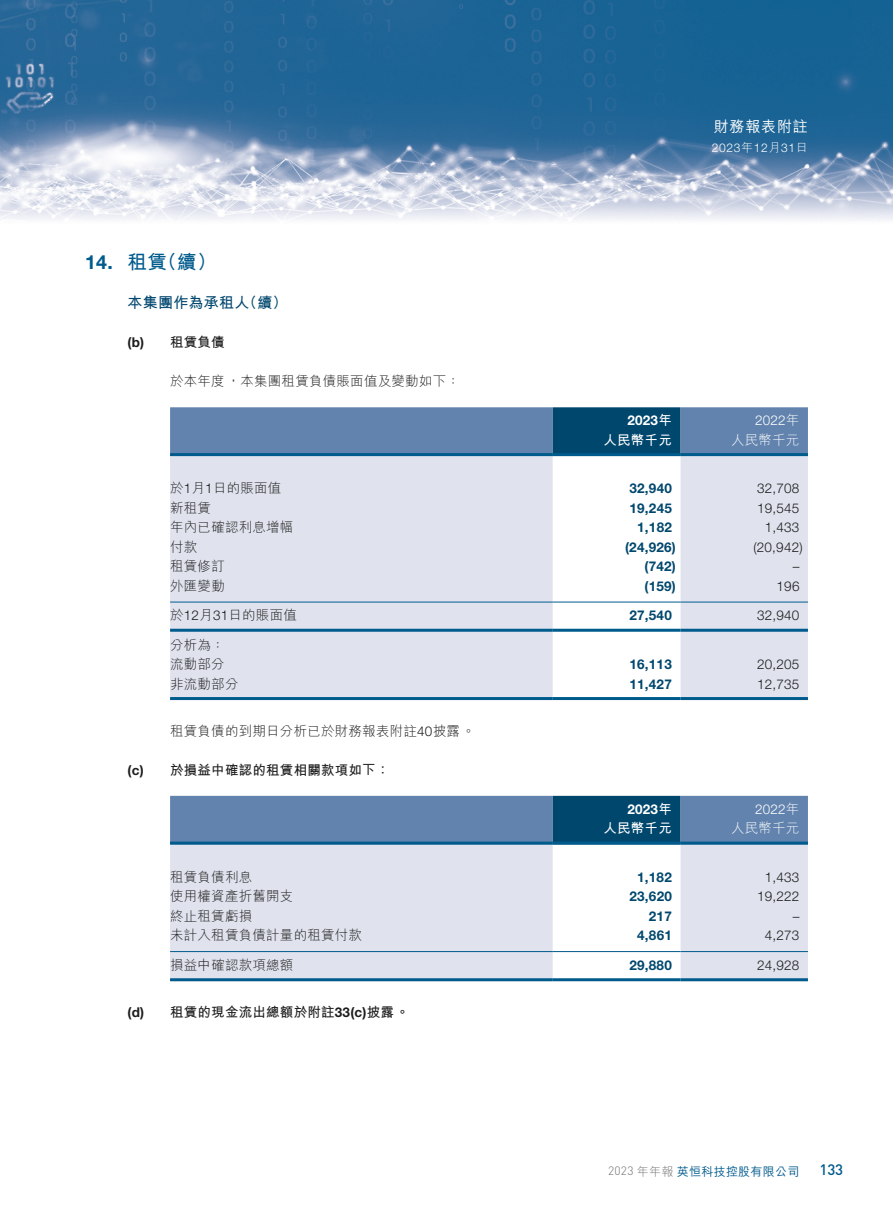
<style>
.page{position:relative;width:893px;height:1212px;background:#fff}
.page>*{position:absolute;margin:0;border:0;box-sizing:border-box;transform-origin:0 0}
.t1{font:700 19.5px "M Hei HK";color:#005b8d}
.t2{font:700 15px "M Hei HK";letter-spacing:.015em;color:#00476e}
.t3{font:500 15px "M Hei HK";letter-spacing:.055em;color:#fff}
.t4{font:500 15px "DIN Pro";color:#005b8d}
.t5{font:300 13.5px/19.5px "M Hei HK";letter-spacing:.015em;color:#1c1c1b}
.t6{font:700 13.5px "Helvetica Neue LT Std";letter-spacing:.015em;color:#00476e}
.t7{font:300 13.5px "Helvetica Neue LT Std";letter-spacing:.015em;color:#1c1c1b}
.t8{font:700 13.5px "M Hei HK";letter-spacing:.015em;color:#1c1c1b}
.t9{font:700 13.5px "Helvetica Neue LT Std";letter-spacing:.015em;color:#fff}
.t10{font:300 13.5px "Helvetica Neue LT Std";letter-spacing:.015em;color:#fff}
.t11{font:700 13.5px "M Hei HK";letter-spacing:.015em;color:#fff}
.t12{font:300 13.5px "M Hei HK";letter-spacing:.015em;color:#fff}
.t13{font:500 12px "M Hei HK";letter-spacing:.025em;color:#005b8d}
.t14{font:300 12px "Helvetica Neue LT Std";letter-spacing:.055em;color:#fff}
.s1{font-family:"Helvetica Neue LT Std"}
.s2{font-family:"M Hei HK"}
.s3{font-family:"DIN Pro";font-weight:300;color:#6f6f6f}
.s4{font-weight:300;color:#6f6f6f}
</style>
<div class="page">
<img style="left:0;top:0;width:893px;height:982px">
<svg style="left:170px;top:407px;width:638px;height:290px"></svg>
<hr style="left:170px;top:453px;width:383px;height:3px;background:#005b8d">
<hr style="left:553px;top:453px;width:127px;height:3px;background:#005b8d">
<hr style="left:680px;top:453px;width:128px;height:3px;background:#005b8d">
<hr style="left:170px;top:602px;width:383px;height:1px;background:#005b8d">
<hr style="left:553px;top:602px;width:127px;height:1px;background:#005b8d">
<hr style="left:680px;top:602px;width:128px;height:1px;background:#005b8d">
<hr style="left:170px;top:629px;width:383px;height:3px;background:#005b8d">
<hr style="left:553px;top:629px;width:127px;height:3px;background:#005b8d">
<hr style="left:680px;top:629px;width:128px;height:3px;background:#005b8d">
<hr style="left:170px;top:697px;width:383px;height:3px;background:#005b8d">
<hr style="left:553px;top:697px;width:127px;height:3px;background:#005b8d">
<hr style="left:680px;top:697px;width:128px;height:3px;background:#005b8d">
<svg style="left:170px;top:796px;width:638px;height:182px;background:#becbdc"></svg>
<hr style="left:170px;top:842px;width:383px;height:3px;background:#005b8d">
<hr style="left:553px;top:842px;width:127px;height:3px;background:#005b8d">
<hr style="left:680px;top:842px;width:128px;height:3px;background:#005b8d">
<hr style="left:170px;top:951px;width:383px;height:1px;background:#005b8d">
<hr style="left:553px;top:951px;width:127px;height:1px;background:#005b8d">
<hr style="left:680px;top:951px;width:128px;height:1px;background:#005b8d">
<hr style="left:170px;top:978px;width:383px;height:3px;background:#005b8d">
<hr style="left:553px;top:978px;width:127px;height:3px;background:#005b8d">
<hr style="left:680px;top:978px;width:128px;height:3px;background:#005b8d">
<h1 class="t1" style="left:85px;top:248px;width:133px"><span class="s1">14.</span> 租賃（續）</h1>
<p class="t2" style="left:128px;top:292px;width:162px">本集團作為承租人（續）</p>
<p class="t8" style="left:128px;top:332px;width:99px"><span class="s1">(b)</span> 租賃負債</p>
<p class="t5" style="left:170px;top:371px;width:291px">於本年度，本集團租賃負債賬面值及變動如下：</p>
<p class="t3" style="left:714px;top:116px;width:96px">財務報表附註</p>
<p class="t14" style="left:712px;top:140px;width:98px">2023<span class="s2">年</span>12<span class="s2">月</span>31<span class="s2">日</span></p>
<p class="t9" style="left:627px;top:412px;width:46px">2023<span class="s2">年</span></p>
<p class="t10" style="left:755px;top:412px;width:46px">2022<span class="s2">年</span></p>
<p class="t11" style="left:603px;top:430px;width:70px">人民幣千元</p>
<p class="t12" style="left:731px;top:430px;width:70px">人民幣千元</p>
<p class="t5" style="left:170px;top:478px;width:113px">於<span class="s1">1</span>月<span class="s1">1</span>日的賬面值</p>
<p class="t6" style="left:629px;top:480px;width:44px">32,940</p>
<p class="t7" style="left:757px;top:480px;width:44px">32,708</p>
<p class="t5" style="left:170px;top:498px;width:42px">新租賃</p>
<p class="t6" style="left:629px;top:500px;width:44px">19,245</p>
<p class="t7" style="left:757px;top:500px;width:44px">19,545</p>
<p class="t5" style="left:170px;top:517px;width:125px">年內已確認利息增幅</p>
<p class="t6" style="left:637px;top:519px;width:36px">1,182</p>
<p class="t7" style="left:765px;top:519px;width:36px">1,433</p>
<p class="t5" style="left:170px;top:537px;width:29px">付款</p>
<p class="t6" style="left:625px;top:539px;width:52px">(24,926)</p>
<p class="t7" style="left:753px;top:539px;width:51px">(20,942)</p>
<p class="t5" style="left:170px;top:556px;width:56px">租賃修訂</p>
<p class="t6" style="left:644px;top:558px;width:33px">(742)</p>
<p class="t7" style="left:793px;top:558px;width:8px">–</p>
<p class="t5" style="left:170px;top:576px;width:56px">外匯變動</p>
<p class="t6" style="left:644px;top:578px;width:33px">(159)</p>
<p class="t7" style="left:776px;top:578px;width:24px">196</p>
<p class="t5" style="left:170px;top:605px;width:128px">於<span class="s1">12</span>月<span class="s1">31</span>日的賬面值</p>
<p class="t6" style="left:629px;top:607px;width:44px">27,540</p>
<p class="t7" style="left:757px;top:607px;width:44px">32,940</p>
<p class="t5" style="left:170px;top:634px;width:56px">分析為：流動部分</p>
<p class="t6" style="left:629px;top:656px;width:44px">16,113</p>
<p class="t7" style="left:757px;top:656px;width:44px">20,205</p>
<p class="t5" style="left:170px;top:673px;width:70px">非流動部分</p>
<p class="t6" style="left:629px;top:675px;width:44px">11,427</p>
<p class="t7" style="left:757px;top:675px;width:44px">12,735</p>
<p class="t5" style="left:170px;top:720px;width:307px">租賃負債的到期日分析已於財務報表附註<span class="s1">40</span>披露。</p>
<p class="t8" style="left:128px;top:760px;width:263px"><span class="s1">(c)</span> 於損益中確認的租賃相關款項如下：</p>
<p class="t9" style="left:627px;top:800px;width:46px">2023<span class="s2">年</span></p>
<p class="t10" style="left:755px;top:800px;width:46px">2022<span class="s2">年</span></p>
<p class="t11" style="left:603px;top:818px;width:70px">人民幣千元</p>
<p class="t12" style="left:731px;top:819px;width:70px">人民幣千元</p>
<p class="t5" style="left:170px;top:867px;width:84px">租賃負債利息</p>
<p class="t6" style="left:637px;top:869px;width:36px">1,182</p>
<p class="t7" style="left:765px;top:869px;width:36px">1,433</p>
<p class="t5" style="left:170px;top:886px;width:125px">使用權資產折舊開支</p>
<p class="t6" style="left:629px;top:888px;width:44px">23,620</p>
<p class="t7" style="left:757px;top:888px;width:44px">19,222</p>
<p class="t5" style="left:170px;top:906px;width:84px">終止租賃虧損</p>
<p class="t6" style="left:649px;top:908px;width:24px">217</p>
<p class="t7" style="left:793px;top:908px;width:8px">–</p>
<p class="t5" style="left:170px;top:925px;width:193px">未計入租賃負債計量的租賃付款</p>
<p class="t6" style="left:637px;top:927px;width:36px">4,861</p>
<p class="t7" style="left:765px;top:927px;width:36px">4,273</p>
<p class="t5" style="left:170px;top:954px;width:125px">損益中確認款項總額</p>
<p class="t6" style="left:629px;top:956px;width:44px">29,880</p>
<p class="t7" style="left:757px;top:957px;width:44px">24,928</p>
<p class="t8" style="left:128px;top:1002px;width:283px"><span class="s1">(d)</span> 租賃的現金流出總額於附註<span class="s1">33(c)</span>披露。</p>
<p class="t13" style="left:608px;top:1163px;width:193px"><span class="s3">2023</span> <span class="s4">年年報</span>英恒科技控股有限公司</p>
<p class="t4" style="left:819px;top:1157px;width:25px">133</p>
</div>
